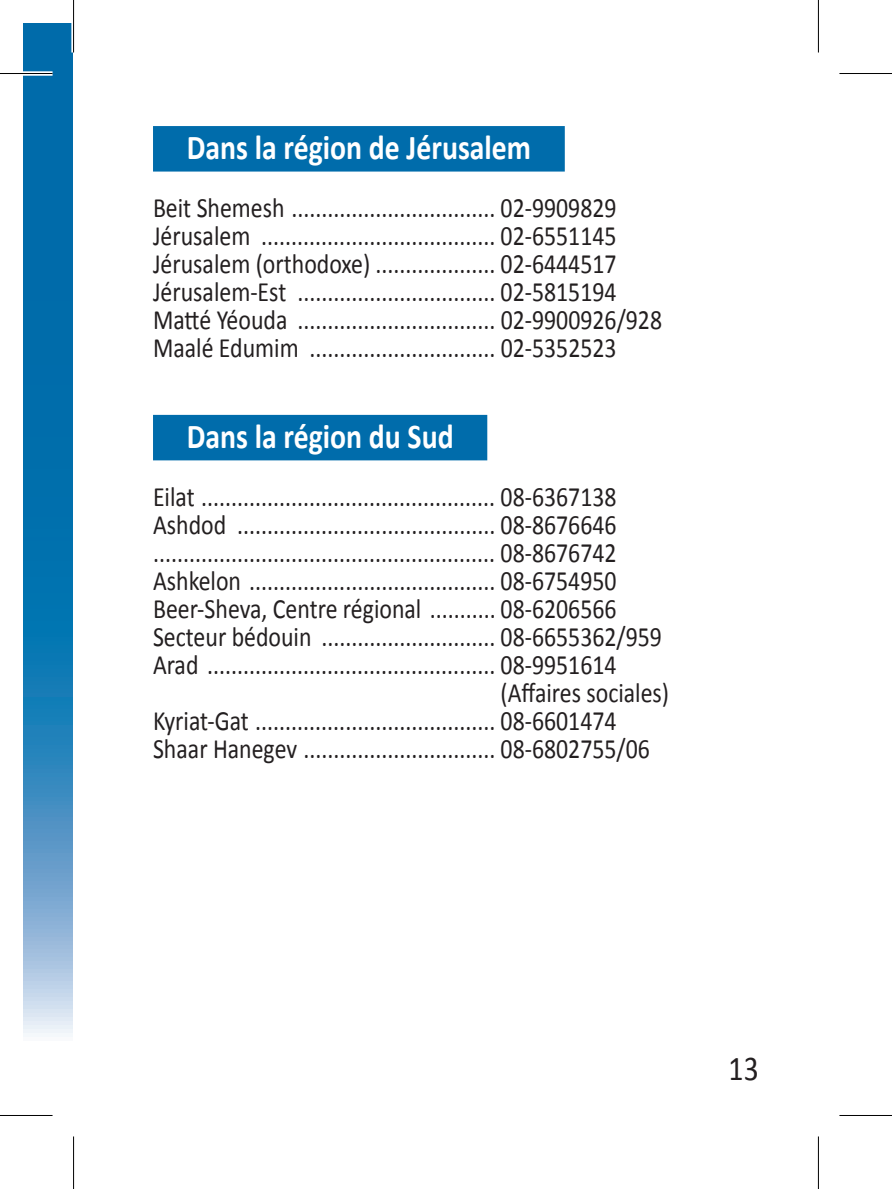
<style>
.page{position:relative;width:892px;height:1189px;background:#fff}
.page>*{position:absolute;margin:0;border:0;box-sizing:border-box;transform-origin:0 0}
.t1{font:700 35px "Calibri";color:#fff;scale:.85 1}
.t2{font:35px "Calibri";color:#231f20;scale:.85 1}
.t3{font:28px/28px "Calibri";color:#231f20;scale:.85 1}
</style>
<div class="page">
<svg style="left:24px;top:24px;width:49px;height:1013px;background:#2681b8"></svg>
<div style="left:153px;top:126px;width:411px;height:46px;background:#006cab"></div>
<div style="left:153px;top:415px;width:334px;height:45px;background:#006cab"></div>
<div style="left:0;top:71px;width:52px;height:5px;background:#fff"></div>
<div style="left:71px;top:0;width:5px;height:53px;background:#f5f5f5"></div>
<div style="left:71px;top:1136px;width:5px;height:53px;background:#f5f5f5"></div>
<svg style="left:818px;top:0;width:1px;height:53px"></svg>
<svg style="left:818px;top:1136px;width:1px;height:53px"></svg>
<hr style="left:0;top:73px;width:52px;height:1px;background:#000">
<hr style="left:839px;top:73px;width:52px;height:1px;background:#000">
<hr style="left:0;top:1115px;width:52px;height:1px;background:#000">
<hr style="left:839px;top:1115px;width:52px;height:1px;background:#000">
<hr style="left:73px;top:0;width:1px;height:53px;background:#000">
<hr style="left:73px;top:1136px;width:1px;height:53px;background:#000">
<hr style="left:817px;top:0;width:1px;height:53px;background:#000">
<hr style="left:817px;top:1136px;width:1px;height:53px;background:#000">
<p class="t1" style="left:186px;top:126px;width:406px">Dans la région de Jérusalem</p>
<p class="t3" style="left:153px;top:192px;width:600px">Beit Shemesh .................................. 02-9909829<br>Jérusalem ....................................... 02-6551145<br>Jérusalem (orthodoxe) .................... 02-6444517<br>Jérusalem-Est ................................. 02-5815194<br>Matté Yéouda ................................. 02-9900926/928<br>Maalé Edumim ............................... 02-5352523</p>
<p class="t1" style="left:186px;top:415px;width:315px">Dans la région du Sud</p>
<p class="t3" style="left:153px;top:481px;width:546px">Eilat ................................................. 08-6367138</p>
<p class="t3" style="left:153px;top:509px;width:546px">Ashdod ........................................... 08-8676646</p>
<p class="t3" style="left:153px;top:537px;width:546px">......................................................... 08-8676742</p>
<p class="t3" style="left:153px;top:565px;width:546px">Ashkelon ......................................... 08-6754950</p>
<p class="t3" style="left:153px;top:593px;width:546px">Beer-Sheva, Centre régional ........... 08-6206566</p>
<p class="t3" style="left:153px;top:621px;width:600px">Secteur bédouin ............................. 08-6655362/959</p>
<p class="t3" style="left:153px;top:649px;width:546px">Arad ................................................ 08-9951614</p>
<p class="t3" style="left:500px;top:677px;width:200px">(Affaires sociales)</p>
<p class="t3" style="left:153px;top:705px;width:546px">Kyriat-Gat ........................................ 08-6601474</p>
<p class="t3" style="left:153px;top:733px;width:586px">Shaar Hanegev ................................ 08-6802755/06</p>
<p class="t2" style="left:728px;top:1046px;width:37px">13</p>
</div>
